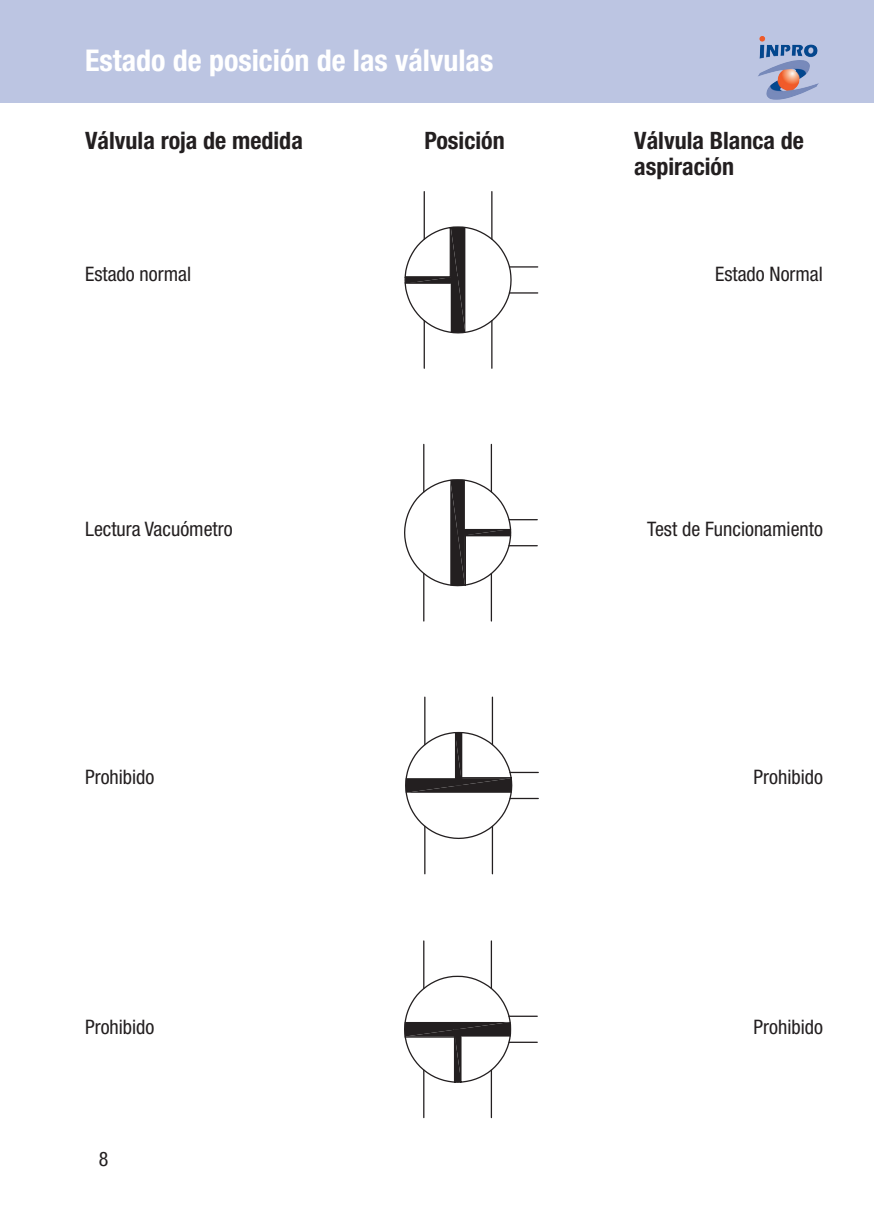
<style>
.page{position:relative;width:874px;height:1225px;background:#fff}
.page>*{position:absolute;margin:0;border:0;box-sizing:border-box;transform-origin:0 0}
.t1{font:700 condensed 30px "Helvetica Neue";color:#fff}
.t2{font:700 condensed 24px/26px "Helvetica Neue";color:#231f20}
.t3{font:condensed 20px "Helvetica Neue";color:#231f20}
</style>
<div class="page">
<div style="left:0;top:0;width:856px;height:102px;background:#bcc5e2"></div>
<img style="left:758px;top:36px;width:60px;height:64px">
<div style="left:856px;top:0;width:17px;height:102px;background:#bcc5e2"></div>
<svg style="left:404px;top:975px;width:107px;height:108px"></svg>
<hr style="left:423px;top:941px;width:1px;height:47px;background:#231f20">
<hr style="left:490px;top:941px;width:2px;height:47px;background:#231f20">
<hr style="left:490px;top:1070px;width:2px;height:47px;background:#231f20">
<hr style="left:423px;top:1070px;width:1px;height:47px;background:#231f20">
<hr style="left:508px;top:1015px;width:29px;height:2px;background:#231f20">
<hr style="left:508px;top:1041px;width:29px;height:2px;background:#231f20">
<hr style="left:424px;top:826px;width:1px;height:47px;background:#231f20">
<hr style="left:491px;top:826px;width:2px;height:47px;background:#231f20">
<svg style="left:513px;top:771px;width:25px;height:28px"></svg>
<svg style="left:404px;top:226px;width:109px;height:613px"></svg>
<svg style="left:405px;top:227px;width:60px;height:106px"></svg>
<hr style="left:423px;top:192px;width:1px;height:47px;background:#231f20">
<hr style="left:491px;top:192px;width:1px;height:47px;background:#231f20">
<hr style="left:491px;top:321px;width:1px;height:47px;background:#231f20">
<hr style="left:423px;top:321px;width:1px;height:47px;background:#231f20">
<svg style="left:509px;top:266px;width:28px;height:1px"></svg>
<svg style="left:509px;top:292px;width:28px;height:1px"></svg>
<hr style="left:423px;top:573px;width:1px;height:48px;background:#231f20">
<hr style="left:490px;top:573px;width:2px;height:48px;background:#231f20">
<hr style="left:490px;top:444px;width:2px;height:48px;background:#231f20">
<hr style="left:423px;top:444px;width:1px;height:48px;background:#231f20">
<svg style="left:404px;top:478px;width:133px;height:109px"></svg>
<h1 class="t1" style="left:85px;top:42px;width:409px">Estado de posición de las válvulas</h1>
<p class="t2" style="left:85px;top:127px;width:219px">Válvula roja de medida</p>
<p class="t2" style="left:424px;top:127px;width:82px">Posición</p>
<p class="t2" style="left:634px;top:127px;width:171px">Válvula Blanca de aspiración</p>
<p class="t3" style="left:85px;top:262px;width:107px">Estado normal</p>
<p class="t3" style="left:714px;top:262px;width:109px">Estado Normal</p>
<p class="t3" style="left:85px;top:517px;width:149px">Lectura Vacuómetro</p>
<p class="t3" style="left:647px;top:517px;width:177px">Test de Funcionamiento</p>
<p class="t3" style="left:85px;top:765px;width:71px">Prohibido</p>
<p class="t3" style="left:753px;top:765px;width:71px">Prohibido</p>
<p class="t3" style="left:85px;top:1015px;width:71px">Prohibido</p>
<p class="t3" style="left:753px;top:1015px;width:71px">Prohibido</p>
<p class="t3" style="left:99px;top:1147px;width:11px">8</p>
</div>
